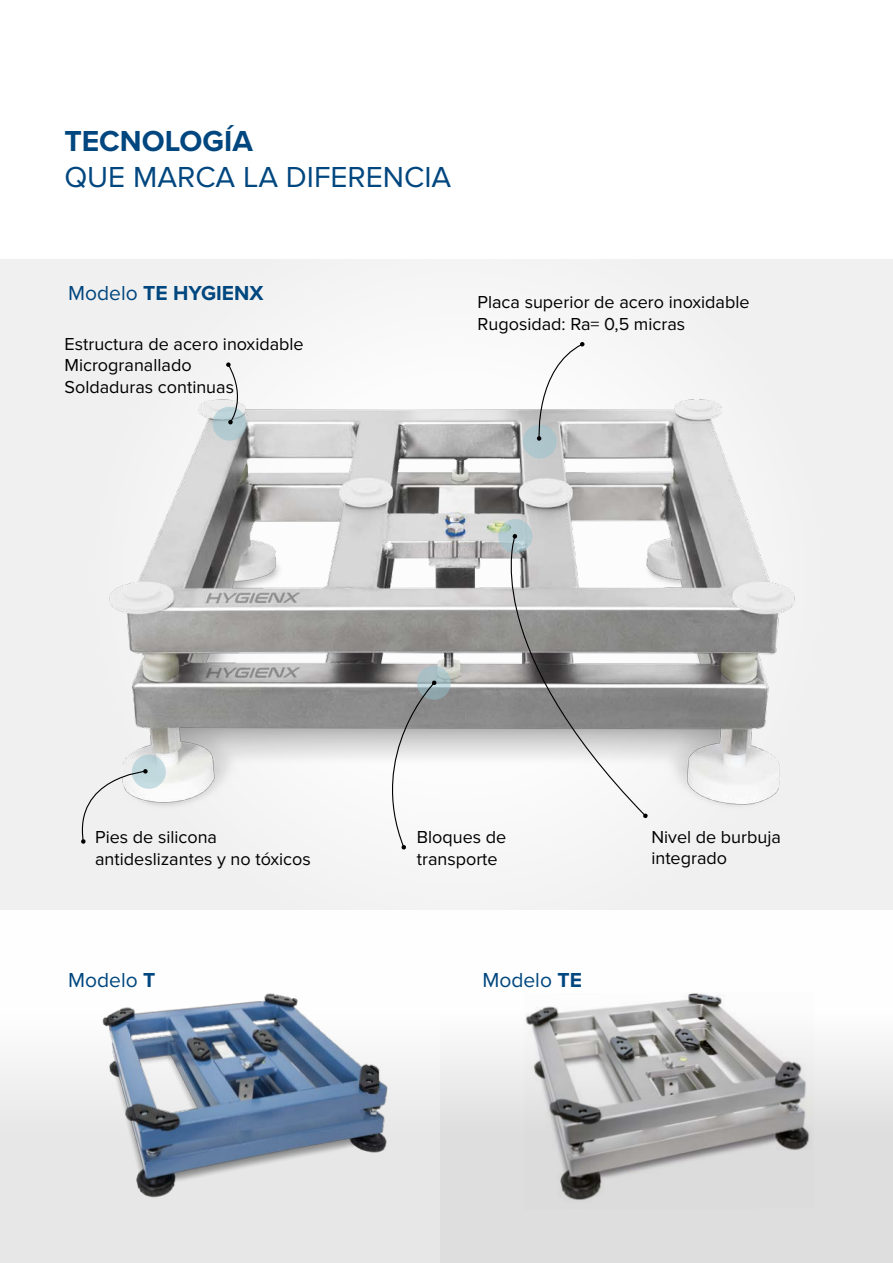
<style>
.page{position:relative;width:893px;height:1263px;background:#fff}
.page>*{position:absolute;margin:0;border:0;box-sizing:border-box;transform-origin:0 0}
.t1{font:30px "Proxima Nova";color:#00467f}
.t2{font:700 30px "Proxima Nova";color:#00467f}
.t3{font:21px "Proxima Nova";color:#00467f}
.t4{font:700 21px "Proxima Nova";color:#00467f}
.t5{font:18px/21.6px "Proxima Nova";color:#000}
.s1{font-weight:400}
.s2{font-weight:700}
</style>
<div class="page">
<div style="left:440px;top:910px;width:453px;height:353px;background:linear-gradient(to bottom,#fff,#d5d5d5)"></div>
<div style="left:0;top:910px;width:440px;height:353px;background:#f3f3f3"></div>
<div style="left:0;top:259px;width:893px;height:659px;background:#f0f0f0"></div>
<img style="left:66px;top:374px;width:759px;height:454px">
<svg style="left:74px;top:754px;width:93px;height:90px"></svg>
<svg style="left:210px;top:362px;width:39px;height:81px"></svg>
<svg style="left:521px;top:342px;width:64px;height:119px"></svg>
<svg style="left:477px;top:535px;width:170px;height:282px"></svg>
<svg style="left:496px;top:517px;width:39px;height:38px"></svg>
<svg style="left:643px;top:813px;width:5px;height:5px"></svg>
<svg style="left:366px;top:664px;width:87px;height:186px"></svg>
<img style="left:100px;top:991px;width:290px;height:220px">
<img style="left:524px;top:992px;width:290px;height:218px">
<h1 class="t2" style="left:64px;top:119px;width:190px">TECNOLOGÍA</h1>
<h1 class="t1" style="left:64px;top:160px;width:388px">QUE MARCA LA DIFERENCIA</h1>
<p class="t4" style="left:68px;top:277px;width:197px"><span class="s1">Modelo</span> TE HYGIENX</p>
<p class="t5" style="left:64px;top:333px;width:241px">Estructura de acero inoxidable<br>Microgranallado<br>Soldaduras continuas</p>
<p class="t5" style="left:477px;top:292px;width:274px">Placa superior de acero inoxidable<br>Rugosidad: Ra= 0,5 micras</p>
<p class="t5" style="left:95px;top:827px;width:217px">Pies de silicona antideslizantes y no tóxicos</p>
<p class="t5" style="left:417px;top:827px;width:91px">Bloques de transporte</p>
<p class="t5" style="left:651px;top:826px;width:131px">Nivel de burbuja integrado</p>
<p class="t3" style="left:68px;top:967px;width:88px">Modelo <span class="s2">T</span></p>
<p class="t3" style="left:482px;top:967px;width:101px">Modelo <span class="s2">TE</span></p>
</div>
